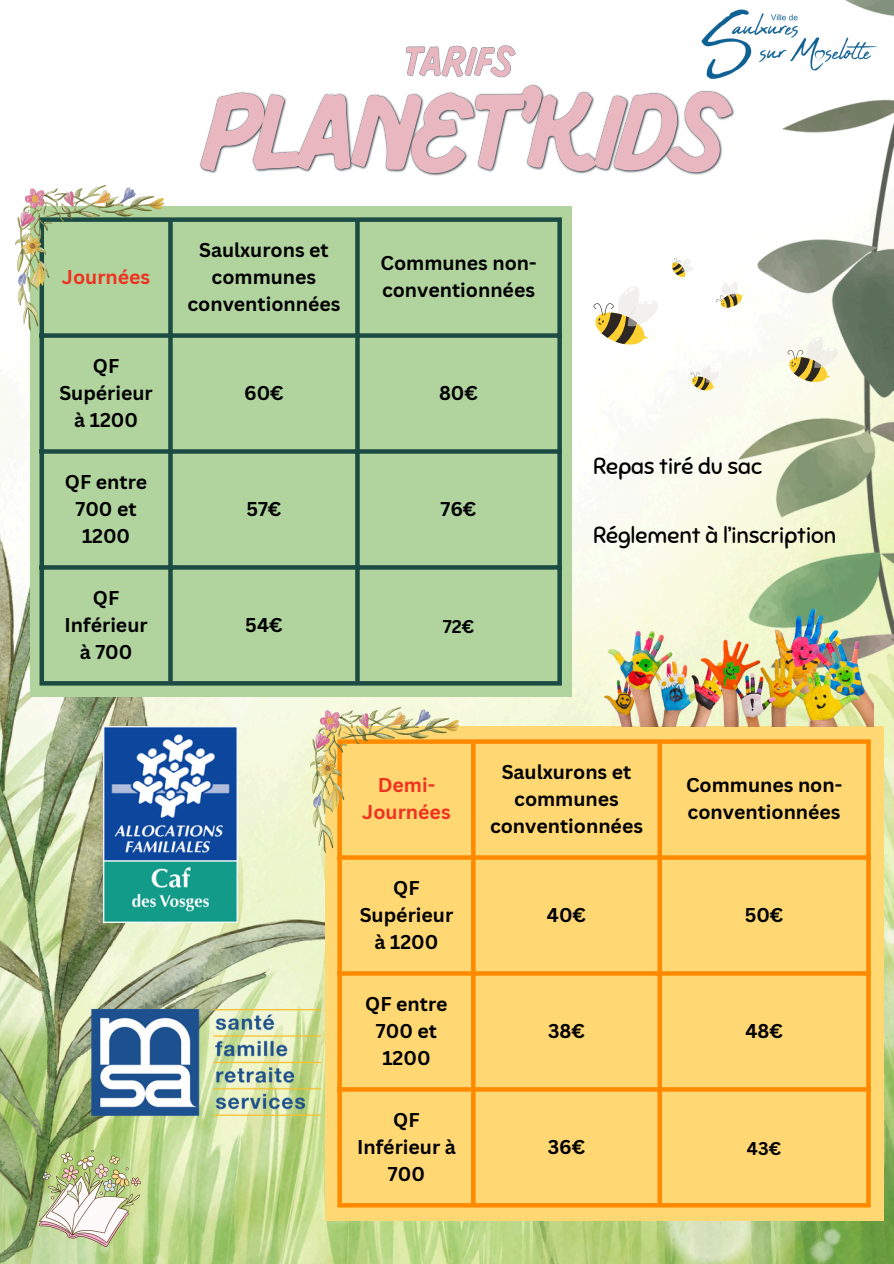
<style>
.page{position:relative;width:894px;height:1264px;background:#fff}
.page>*{position:absolute;margin:0;border:0;box-sizing:border-box;transform-origin:0 0}
.t1{font:22.5px "Sniglet";color:#000}
.t2{font:700 19.5px/27px "Canva Sans";color:#000;text-align:center}
.t3{font:700 19.5px/27px "Canva Sans";color:#ef3220;text-align:center}
.t4{font:700 18px "Canva Sans";color:#000}
</style>
<div class="page">
<img style="left:0;top:185px;width:893px;height:1078px">
<img style="left:0;top:416px;width:397px;height:847px">
<div style="left:326px;top:726px;width:557px;height:494px;background:#ffd773"></div>
<img style="left:405px;top:45px;width:111px;height:33px">
<img style="left:195px;top:84px;width:542px;height:109px">
<div style="left:30px;top:206px;width:541px;height:490px;background:#b1d49f"></div>
<div style="left:39px;top:222px;width:5px;height:459px;background:#1b4b42"></div>
<div style="left:168px;top:222px;width:5px;height:459px;background:#1b4b42"></div>
<svg style="left:355px;top:222px;width:4px;height:459px;background:#225146"></svg>
<svg style="left:557px;top:222px;width:4px;height:459px;background:#29584a"></svg>
<div style="left:39px;top:217px;width:522px;height:5px;background:#1b4b42"></div>
<div style="left:39px;top:333px;width:522px;height:5px;background:#1b4b42"></div>
<div style="left:39px;top:449px;width:522px;height:5px;background:#1b4b42"></div>
<svg style="left:39px;top:565px;width:522px;height:4px;background:#215045"></svg>
<svg style="left:39px;top:681px;width:522px;height:4px;background:#1e4e44"></svg>
<div style="left:337px;top:743px;width:5px;height:459px;background:#ff8a00"></div>
<hr style="left:471px;top:743px;width:4px;height:459px;background:#ff8a00">
<svg style="left:657px;top:743px;width:4px;height:459px;background:#ff930e"></svg>
<svg style="left:866px;top:780px;width:4px;height:422px;background:#ff8e06"></svg>
<svg style="left:458px;top:739px;width:280px;height:4px"></svg>
<svg style="left:342px;top:855px;width:528px;height:4px;background:#ff8f07"></svg>
<svg style="left:342px;top:971px;width:528px;height:4px;background:#ff8d05"></svg>
<svg style="left:342px;top:1087px;width:528px;height:4px;background:#ff8c03"></svg>
<div style="left:337px;top:1202px;width:533px;height:5px;background:#ff8a00"></div>
<img style="left:663px;top:9px;width:75px;height:119px">
<img style="left:103px;top:726px;width:134px;height:196px">
<img style="left:89px;top:1007px;width:234px;height:110px">
<svg style="left:690px;top:361px;width:35px;height:30px"></svg>
<svg style="left:593px;top:258px;width:106px;height:87px"></svg>
<svg style="left:715px;top:276px;width:23px;height:32px"></svg>
<img style="left:15px;top:186px;width:149px;height:145px">
<img style="left:310px;top:707px;width:148px;height:146px">
<img style="left:738px;top:0;width:155px;height:780px">
<img style="left:604px;top:592px;width:268px;height:135px">
<img style="left:39px;top:1150px;width:102px;height:96px">
<p class="t3" style="left:62px;top:263px;width:90px">Journées</p>
<p class="t2" style="left:59px;top:351px;width:95px">QF<br>Supérieur à 1200</p>
<p class="t2" style="left:65px;top:467px;width:84px">QF entre<br>700 et<br>1200</p>
<p class="t2" style="left:65px;top:583px;width:85px">QF<br>Inférieur à 700</p>
<p class="t2" style="left:187px;top:236px;width:154px">Saulxurons et communes conventionnées</p>
<p class="t2" style="left:380px;top:249px;width:158px;text-align:left">Communes non&shy;conventionnées</p>
<p class="t2" style="left:244px;top:378px;width:41px">60€</p>
<p class="t2" style="left:439px;top:378px;width:40px">80€</p>
<p class="t2" style="left:246px;top:494px;width:37px">57€</p>
<p class="t2" style="left:440px;top:494px;width:37px">76€</p>
<p class="t2" style="left:245px;top:610px;width:39px">54€</p>
<p class="t4" style="left:442px;top:613px;width:33px">72€</p>
<p class="t1" style="left:593px;top:452px;width:170px">Repas tiré du sac</p>
<p class="t1" style="left:593px;top:521px;width:245px">Réglement à l’inscription</p>
<p class="t3" style="left:362px;top:771px;width:90px">Demi-<br>Journées</p>
<p class="t2" style="left:359px;top:873px;width:95px">QF<br>Supérieur à 1200</p>
<p class="t2" style="left:365px;top:989px;width:84px">QF entre<br>700 et<br>1200</p>
<p class="t2" style="left:357px;top:1105px;width:100px">QF<br>Inférieur à<br>700</p>
<p class="t2" style="left:490px;top:757px;width:154px">Saulxurons et communes conventionnées</p>
<p class="t2" style="left:685px;top:771px;width:158px;text-align:left">Communes non&shy;conventionnées</p>
<p class="t2" style="left:546px;top:900px;width:41px">40€</p>
<p class="t2" style="left:744px;top:900px;width:40px">50€</p>
<p class="t2" style="left:548px;top:1016px;width:38px">38€</p>
<p class="t2" style="left:745px;top:1016px;width:39px">48€</p>
<p class="t2" style="left:547px;top:1132px;width:39px">36€</p>
<p class="t4" style="left:746px;top:1135px;width:36px">43€</p>
</div>
